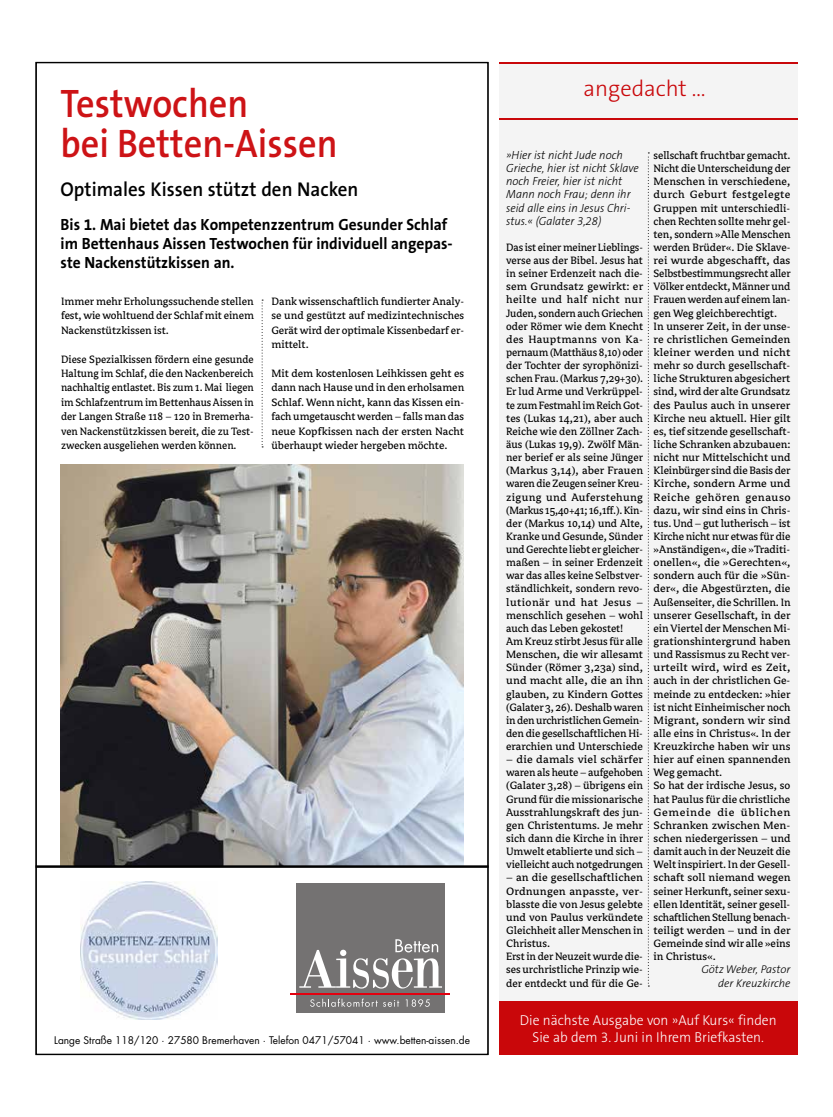
<style>
.page{position:relative;width:833px;height:1117px;background:#fff}
.page>*{position:absolute;margin:0;border:0;box-sizing:border-box;transform-origin:0 0}
.t1{font:600 40px/40px "The Sans B6";color:#cd1316;scale:.91 1}
.t2{font:300 22.5px "The Sans B3";color:#c9070a}
.t3{font:600 20px "The Sans B6";color:#000;scale:.95 1}
.t4{font:700 16.25px/18.8px "The Sans B7";color:#000;scale:.95 1}
.t5{font:300 14.38px/17.5px "The Sans B3";color:#fff;text-align:center;scale:.95 1}
.t6{font:11.88px/13.1px "Avance";color:#000;text-align:justify}
.t7{font:11.88px/13.1px "Avance";color:#000;scale:.95 1}
.t8{font:11.88px/13.1px "Avance";color:#000;text-align:justify;scale:1.04 1}
.t9{font:italic 300 11.88px/13.1px "The Sans B3";color:#000;scale:.95 1}
.t10{font:italic 300 11.25px/13.1px "The Sans B3";color:#000;text-align:right}
.t11{font:10.25px "Futura";color:#000}
</style>
<div class="page">
<div style="left:499px;top:64px;width:298px;height:987px;background:#f4f4f4"></div>
<hr style="left:499px;top:62px;width:298px;height:2px;background:#c9070a">
<hr style="left:499px;top:118px;width:298px;height:1px;background:#c9070a">
<div style="left:499px;top:1001px;width:298px;height:53px;background:#c9070a"></div>
<svg style="left:262px;top:299px;width:1px;height:148px"></svg>
<img style="left:60px;top:464px;width:403px;height:401px">
<div style="left:296px;top:994px;width:148px;height:19px;background:#747272"></div>
<div style="left:296px;top:883px;width:148px;height:109px;background:#747272"></div>
<hr style="left:291px;top:992px;width:159px;height:2px;background:#e3000f">
<svg style="left:299px;top:939px;width:151px;height:67px"></svg>
<hr style="left:36px;top:865px;width:452px;height:2px;background:#000">
<img style="left:80px;top:881px;width:138px;height:138px">
<svg style="left:648px;top:152px;width:1px;height:834px"></svg>
<h1 class="t1" style="left:61px;top:85px;width:306px">Testwochen<br>bei Betten-Aissen</h1>
<h3 class="t3" style="left:61px;top:179px;width:315px">Optimales Kissen stützt den Nacken</h3>
<h3 class="t4" style="left:61px;top:216px;width:414px">Bis 1. Mai bietet das Kompetenzzentrum Gesunder Schlaf im Bettenhaus Aissen Testwochen für individuell angepas&shy;ste Nackenstützkissen an.</h3>
<p class="t6" style="left:61px;top:294px;width:194px;line-height:14.4px">Immer mehr Erholungssuchende stellen fest, wie wohltuend der Schlaf mit einem Nackenstützkissen ist.</p>
<p class="t7" style="left:61px;top:352px;width:204px;line-height:14.4px;text-align:justify">Diese Spezialkissen fördern eine gesunde Haltung im Schlaf, die den Nackenbereich nachhaltig entlastet. Bis zum 1. Mai liegen im Schlafzentrum im Bettenhaus Aissen in der Langen Straße 118 – 120 in Bremerha&shy;ven Nackenstützkissen bereit, die zu Test&shy;zwecken ausgeliehen werden können.</p>
<p class="t6" style="left:271px;top:294px;width:194px;line-height:14.4px">Dank wissenschaftlich fundierter Analy&shy;se und gestützt auf medizintechnisches Gerät wird der optimale Kissenbedarf er&shy;mittelt.</p>
<p class="t6" style="left:271px;top:366px;width:194px;line-height:14.4px">Mit dem kostenlosen Leihkissen geht es dann nach Hause und in den erholsamen Schlaf. Wenn nicht, kann das Kissen ein&shy;fach umgetauscht werden – falls man das neue Kopfkissen nach der ersten Nacht überhaupt wieder hergeben möchte.</p>
<p class="t11" style="left:54px;top:1033px;width:417px">Lange Straße 118/120 · 27580 Bremerhaven · Telefon 0471/57041 · www.betten-aissen.de</p>
<h2 class="t2" style="left:583px;top:76px;width:124px">angedacht …</h2>
<p class="t9" style="left:506px;top:149px;width:141px">»Hier ist nicht Jude noch<br>Grieche, hier ist nicht Sklave noch Freier, hier ist nicht<br>Mann noch Frau; denn ihr seid alle eins in Jesus Chri&shy;stus.« (Galater 3,28)</p>
<p class="t7" style="left:506px;top:241px;width:146px">Das ist einer meiner Lieblings&shy;verse aus der Bibel. Jesus hat in seiner Erdenzeit nach die&shy;sem Grundsatz gewirkt: er heilte und half nicht nur<br>Juden, sondern auch Griechen oder Römer wie dem Knecht des Hauptmanns von Ka&shy;pernaum (Matthäus 8,10) oder der Tochter der syrophönizi&shy;schen Frau. (Markus 7,29+30).<br>Er lud Arme und Verkrüppel&shy;te zum Festmahl im Reich Got&shy;tes (Lukas 14,21), aber auch<br>Reiche wie den Zöllner Zach&shy;äus (Lukas 19,9). Zwölf Män&shy;ner berief er als seine Jünger (Markus 3,14), aber Frauen waren die Zeugen seiner Kreu&shy;zigung und Auferstehung (Markus 15,40+41; 16,1ff.). Kin&shy;der (Markus 10,14) und Alte,<br>Kranke und Gesunde, Sünder und Gerechte liebt er gleicher&shy;maßen – in seiner Erdenzeit war das alles keine Selbstver&shy;ständlichkeit, sondern revo&shy;lutionär und hat Jesus – menschlich gesehen – wohl auch das Leben gekostet!<br>Am Kreuz stirbt Jesus für alle<br>Menschen, die wir allesamt<br>Sünder (Römer 3,23a) sind, und macht alle, die an ihn glauben, zu Kindern Gottes (Galater 3, 26). Deshalb waren in den urchristlichen Gemein&shy;den die gesellschaftlichen Hi&shy;erarchien und Unterschiede</p>
<p class="t8" style="left:506px;top:753px;width:133px">– die damals viel schärfer waren als heute – aufgehoben (Galater 3,28) – übrigens ein Grund für die missionarische Ausstrahlungskraft des jun&shy;gen Christentums. Je mehr sich dann die Kirche in ihrer Umwelt etablierte und sich – vielleicht auch notgedrungen</p>
<p class="t6" style="left:506px;top:871px;width:138px;text-align:left">– an die gesellschaftlichen<br>Ordnungen anpasste, ver&shy;blasste die von Jesus gelebte und von Paulus verkündete<br>Gleichheit aller Menschen in<br>Christus.<br>Erst in der Neuzeit wurde die&shy;ses urchristliche Prinzip wie&shy;der entdeckt und für die Ge-</p>
<p class="t6" style="left:653px;top:149px;width:138px;text-align:left">sellschaft fruchtbar gemacht.<br>Nicht die Unterscheidung der<br>Menschen in verschiedene, durch Geburt festgelegte<br>Gruppen mit unterschiedli&shy;chen Rechten sollte mehr gel&shy;ten, sondern »Alle Menschen werden Brüder«. Die Sklave&shy;rei wurde abgeschafft, das<br>Selbstbestimmungsrecht aller<br>Völker entdeckt, Männer und<br>Frauen werden auf einem lan&shy;gen Weg gleichberechtigt.<br>In unserer Zeit, in der unse&shy;re christlichen Gemeinden kleiner werden und nicht mehr so durch gesellschaft&shy;liche Strukturen abgesichert sind, wird der alte Grundsatz des Paulus auch in unserer<br>Kirche neu aktuell. Hier gilt es, tief sitzende gesellschaft&shy;liche Schranken abzubauen: nicht nur Mittelschicht und<br>Kleinbürger sind die Basis der<br>Kirche, sondern Arme und<br>Reiche gehören genauso dazu, wir sind eins in Chris&shy;tus. Und – gut lutherisch – ist<br>Kirche nicht nur etwas für die »Anständigen«, die »Traditi&shy;onellen«, die »Gerechten«, sondern auch für die »Sün&shy;der«, die Abgestürzten, die<br>Außenseiter, die Schrillen. In unserer Gesellschaft, in der ein Viertel der Menschen Mi&shy;grationshintergrund haben und Rassismus zu Recht ver&shy;urteilt wird, wird es Zeit, auch in der christlichen Ge&shy;meinde zu entdecken: »hier ist nicht Einheimischer noch<br>Migrant, sondern wir sind alle eins in Christus«. In der<br>Kreuzkirche haben wir uns hier auf einen spannenden<br>Weg gemacht.<br>So hat der irdische Jesus, so hat Paulus für die christliche<br>Gemeinde die üblichen<br>Schranken zwischen Men&shy;schen niedergerissen – und damit auch in der Neuzeit die<br>Welt inspiriert. In der Gesell&shy;schaft soll niemand wegen seiner Herkunft, seiner sexu&shy;ellen Identität, seiner gesell&shy;schaftlichen Stellung benach&shy;teiligt werden – und in der<br>Gemeinde sind wir alle »eins in Christus«.</p>
<p class="t10" style="left:701px;top:963px;width:91px">Götz Weber, Pastor der Kreuzkirche</p>
<p class="t5" style="left:520px;top:1011px;width:272px">Die nächste Ausgabe von »Auf Kurs« finden<br>Sie ab dem 3. Juni in Ihrem Briefkasten.</p>
</div>
